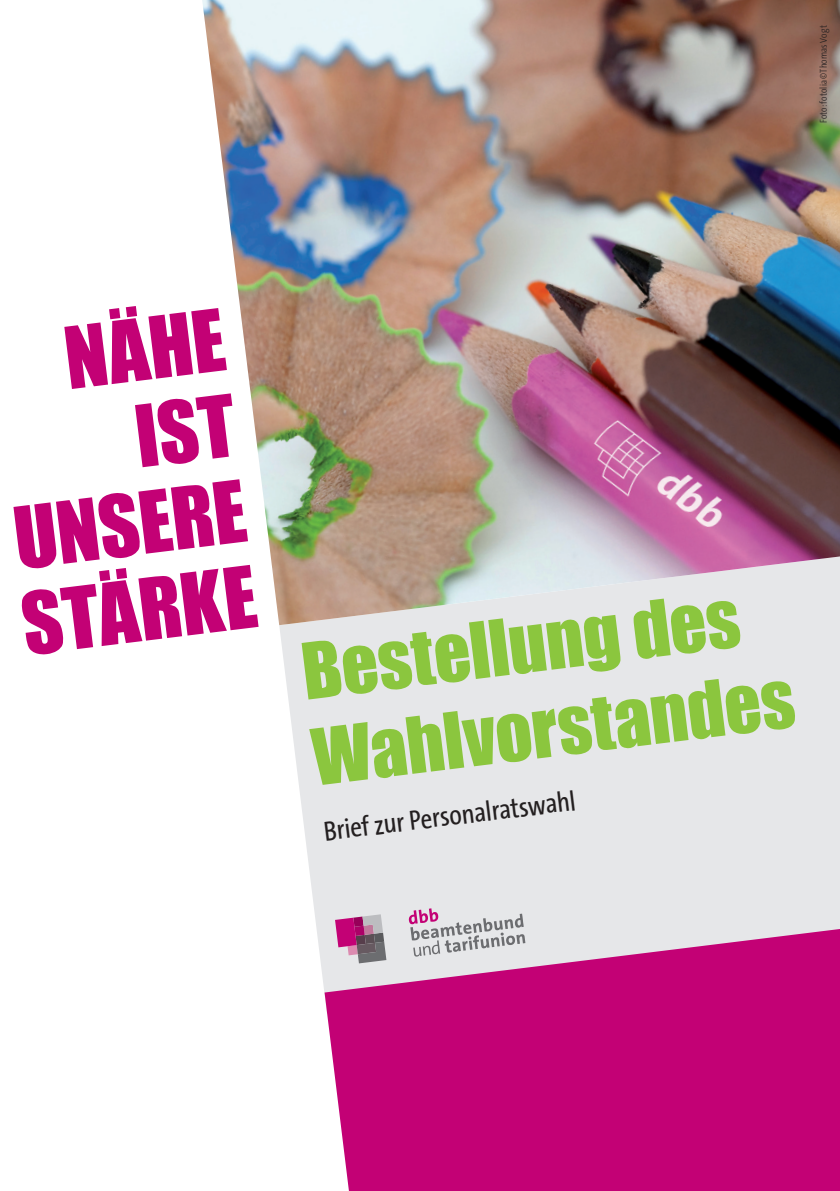
<style>
.page{position:relative;width:840px;height:1191px;background:#fff}
.page>*{position:absolute;margin:0;border:0;box-sizing:border-box;transform-origin:0 0}
.t1{font:79.2px/86.2px "Impact";color:#c30175;text-align:right}
.t2{font:72px/86.4px "Impact";color:#8bc63e}
.t3{font:28px "The Sans Cd LF5";color:#231f20}
.t4{font:300 10px "The Sans Cd LF3";letter-spacing:.015em;color:#231f20}
</style>
<div class="page">
<div style="left:279px;top:625px;width:560px;height:361px;background:#e6e7e9"></div>
<img style="left:202px;top:0;width:637px;height:625px">
<svg style="left:335px;top:914px;width:51px;height:15px"></svg>
<svg style="left:408px;top:908px;width:117px;height:21px;background:#d3c4cf"></svg>
<svg style="left:324px;top:929px;width:515px;height:262px;background:#c61f83"></svg>
<p class="t4" style="left:818px;top:123px;width:99px;rotate:-90deg">Foto: fotolia ©Thomas Vogt</p>
<p class="t1" style="left:-15px;top:323px;width:237px;rotate:-7deg">NÄHE<br>IST<br>UNSERE<br>STÄRKE</p>
<p class="t2" style="left:296px;top:627px;width:486px;rotate:-7deg">Bestellung des<br>Wahlvorstandes</p>
<p class="t3" style="left:322px;top:817px;width:255px;rotate:-7deg">Brief zur Personalratswahl</p>
</div>
